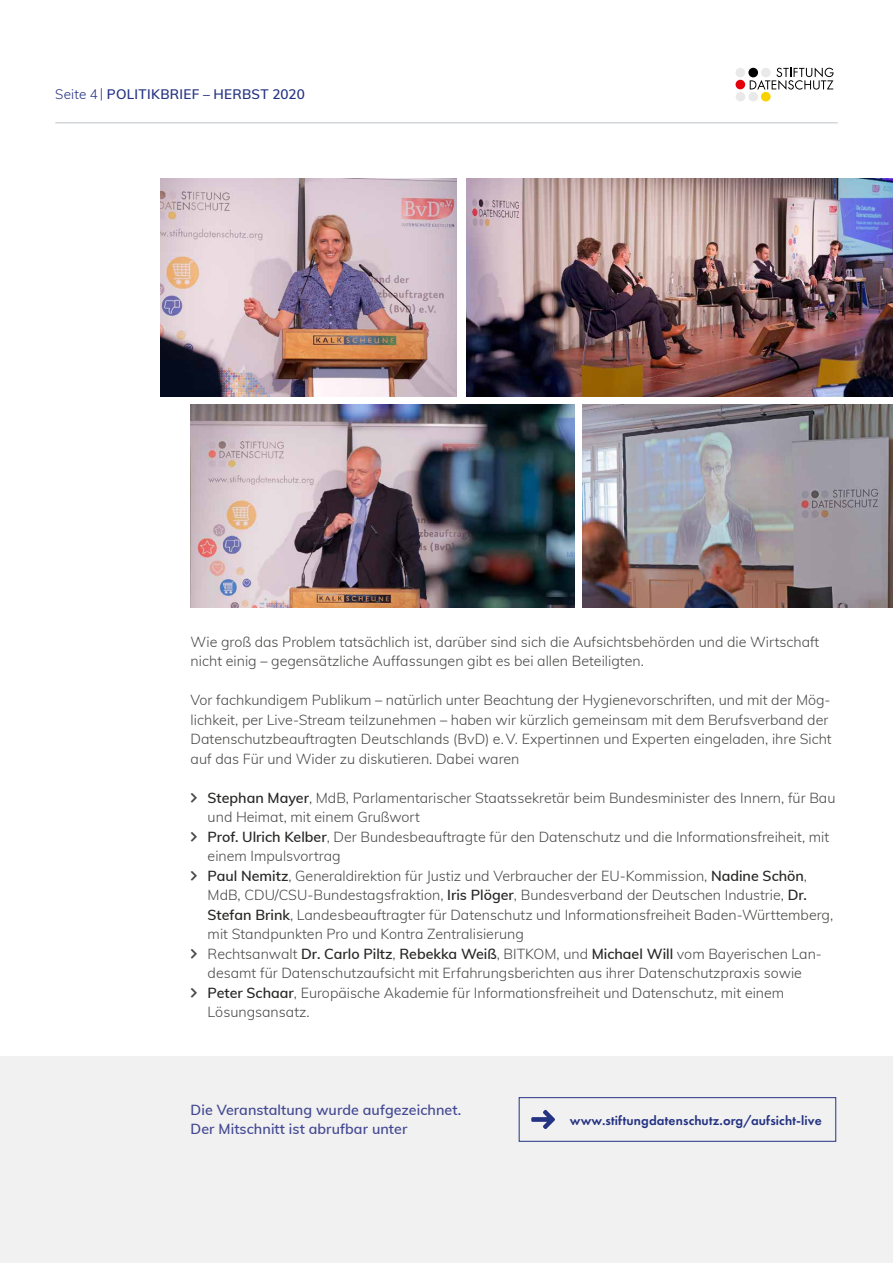
<style>
.page{position:relative;width:893px;height:1263px;background:#fff}
.page>*{position:absolute;margin:0;border:0;box-sizing:border-box;transform-origin:0 0}
.t1{font:300 14.25px/19.5px "Muli";color:#484847}
.t2{font:600 14.25px/19.5px "Muli";letter-spacing:.005em;color:#444992}
.t3{font:600 13.5px "Futura PT";letter-spacing:.01em;color:#243282}
.t4{font:600 13.5px "Muli";letter-spacing:.02em;color:#243282}
.s1{font-weight:300}
.s2{font-weight:600;color:#272726}
</style>
<div class="page">
<div style="left:0;top:1056px;width:893px;height:207px;background:#f1f1f1"></div>
<img style="left:466px;top:179px;width:427px;height:218px">
<img style="left:161px;top:179px;width:296px;height:217px">
<img style="left:191px;top:405px;width:383px;height:203px">
<img style="left:582px;top:405px;width:311px;height:203px">
<svg style="left:531px;top:1110px;width:24px;height:19px"></svg>
<div style="left:519px;top:1097px;width:317px;height:45px;border:1px solid #243282"></div>
<div style="left:735px;top:80px;width:10px;height:9px;background:#e3000b;border-radius:50%"></div>
<div style="left:736px;top:68px;width:9px;height:9px;background:#e9e9e9;border-radius:50%"></div>
<div style="left:736px;top:92px;width:9px;height:10px;background:#e9e9e9;border-radius:50%"></div>
<div style="left:748px;top:92px;width:10px;height:10px;background:#e9e9e9;border-radius:50%"></div>
<div style="left:761px;top:92px;width:10px;height:9px;background:#f8d200;border-radius:50%"></div>
<svg style="left:750px;top:67px;width:83px;height:23px"></svg>
<hr style="left:55px;top:122px;width:783px;height:1px;background:#bec2c7">
<p class="t4" style="left:55px;top:85px;width:251px"><span class="s1">Seite 4 |</span> POLITIKBRIEF – HERBST 2020</p>
<p class="t1" style="left:191px;top:631px;width:630px">Wie groß das Problem tatsächlich ist, darüber sind sich die Aufsichtsbehörden und die Wirtschaft nicht einig – gegensätzliche Auffassungen gibt es bei allen Beteiligten.</p>
<p class="t1" style="left:191px;top:690px;width:643px">Vor fachkundigem Publikum – natürlich unter Beachtung der Hygienevorschriften, und mit der Mög&shy;lichkeit, per Live-Stream teilzunehmen – haben wir kürzlich gemeinsam mit dem Berufsverband der Datenschutzbeauftragten Deutschlands (BvD) e. V. Expertinnen und Experten eingeladen, ihre Sicht auf das Für und Wider zu diskutieren. Dabei waren</p>
<p class="t1" style="left:208px;top:787px;width:629px"><span class="s2">Stephan Mayer</span>, MdB, Parlamentarischer Staatssekretär beim Bundesminister des Innern, für Bau und Heimat, mit einem Grußwort<br><span class="s2">Prof. Ulrich Kelber</span>, Der Bundesbeauftragte für den Datenschutz und die Informationsfreiheit, mit einem Impulsvortrag<br><span class="s2">Paul Nemitz</span>, Generaldirektion für Justiz und Verbraucher der EU-Kommission, <span class="s2">Nadine Schön</span>, MdB, CDU/CSU-Bundestagsfraktion, <span class="s2">Iris Plöger</span>, Bundesverband der Deutschen Industrie, <span class="s2">Dr.<br>Stefan Brink</span>, Landesbeauftragter für Datenschutz und Informationsfreiheit Baden-Württemberg, mit Standpunkten Pro und Kontra Zentralisierung<br>Rechtsanwalt <span class="s2">Dr. Carlo Piltz</span>, <span class="s2">Rebekka Weiß</span>, BITKOM, und <span class="s2">Michael Will</span> vom Bayerischen Lan&shy;desamt für Datenschutzaufsicht mit Erfahrungsberichten aus ihrer Datenschutzpraxis sowie <span class="s2">Peter Schaar</span>, Europäische Akademie für Informationsfreiheit und Datenschutz, mit einem Lösungsansatz.</p>
<p class="t2" style="left:191px;top:1099px;width:272px">Die Veranstaltung wurde aufgezeichnet.<br>Der Mitschnitt ist abrufbar unter</p>
<p class="t3" style="left:570px;top:1112px;width:253px">www.stiftungdatenschutz.org/aufsicht-live</p>
</div>
